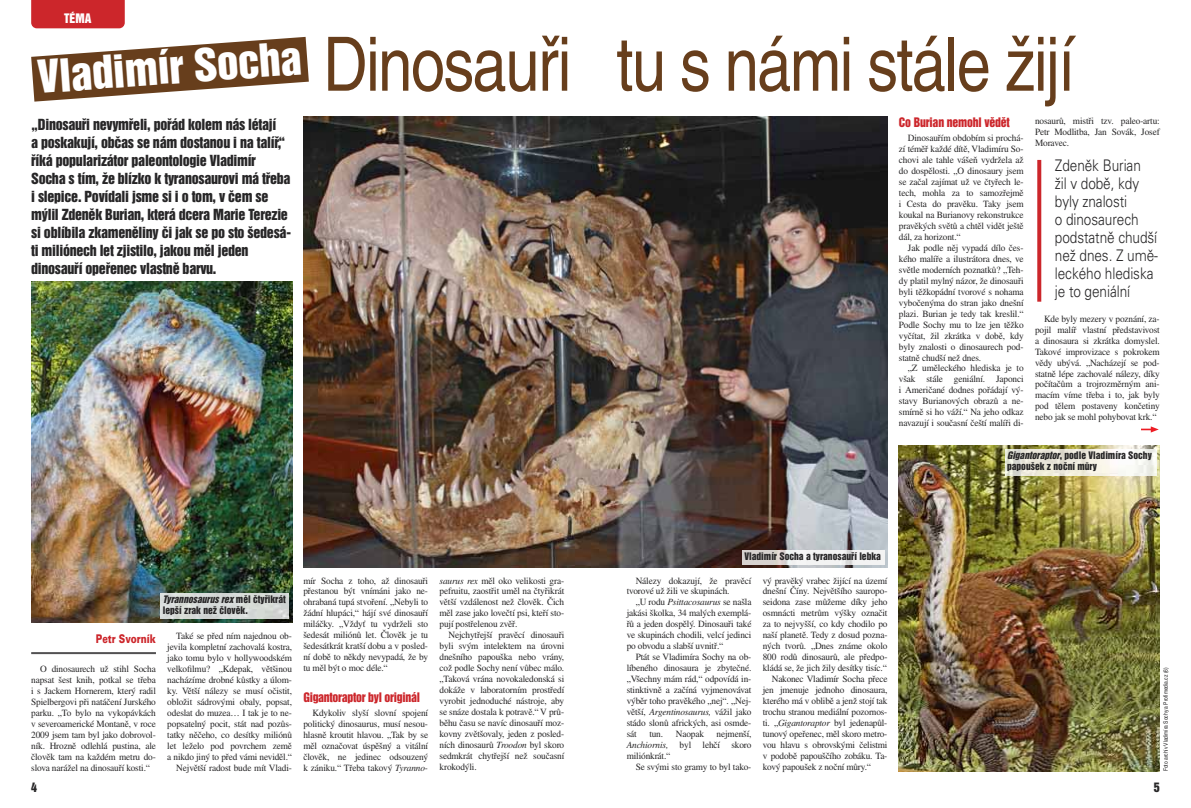
<style>
.page{position:relative;width:1191px;height:808px;background:#fff}
.page>*{position:absolute;margin:0;border:0;box-sizing:border-box;transform-origin:0 0}
.t1{font:75px "Helvetica CE";letter-spacing:-.025em;color:#673e1c;scale:.82 1}
.t2{font:41.7px "Helvetica Inserat CE";color:#fff;scale:1.04 1}
.t3{font:300 16px/18px "Univers CE";letter-spacing:-.005em;color:#272627;scale:.85 1}
.t4{font:14px/18px "Helvetica Inserat CE";letter-spacing:-.02em;color:#272627}
.t5{font:12px "Helvetica Inserat CE";letter-spacing:-.02em;color:#cc262b}
.t6{font:900 12px "Univers CE";color:#cc262b;scale:.75 1}
.t7{font:12px "Helvetica Inserat CE";color:#fff}
.t8{font:12px "Helvetica Inserat CE";color:#272627}
.t9{font:9.5px/11px "Times LT Std";letter-spacing:-.015em;color:#272627;text-align:justify}
.t10{font:9.5px/11px "Helvetica Inserat CE";color:#272627}
.t11{font:6px "Helvetica CE";color:#272627;scale:.82 1}
.s1{font-style:italic}
</style>
<div class="page">
<div style="left:31px;top:0;width:94px;height:28px;background:#cc262b"></div>
<img style="left:303px;top:117px;width:584px;height:450px">
<svg style="left:31px;top:37px;width:278px;height:65px"></svg>
<img style="left:31px;top:281px;width:261px;height:342px">
<img style="left:899px;top:446px;width:260px;height:325px">
<hr style="left:31px;top:652px;width:125px;height:2px;background:#525152">
<svg style="left:1037px;top:160px;width:4px;height:142px"></svg>
<svg style="left:1141px;top:426px;width:17px;height:6px"></svg>
<img style="left:1005px;top:449px;width:151px;height:26px">
<img style="left:742px;top:551px;width:142px;height:13px">
<img style="left:161px;top:593px;width:127px;height:26px">
<p class="t7" style="left:64px;top:13px;width:29px">TÉMA</p>
<h2 class="t2" style="left:37px;top:60px;width:255px;rotate:-4deg">Vladimír Socha</h2>
<p class="t4" style="left:31px;top:116px;width:261px">„Dinosauři nevymřeli, pořád kolem nás létají<br>a poskakují, občas se nám dostanou i na talíř,“ říká popularizátor paleontologie Vladimír Socha s tím, že blízko k tyranosaurovi má třeba i slepice. Povídali jsme si i o tom, v čem se mýlil Zdeněk Burian, která dcera Marie Terezie si oblíbila zkameněliny či jak se po sto šedesá&shy;ti miliónech let zjistilo, jakou měl jeden dinosauří opeřenec vlastně barvu.</p>
<h1 class="t1" style="left:323px;top:37px;width:918px">Dinosauři tu s námi stále žijí</h1>
<p class="t5" style="left:899px;top:118px;width:112px">Co Burian nemohl vědět</p>
<p class="t9" style="left:899px;top:133px;width:126px;text-indent:9px">Dinosauřím obdobím si prochá&shy;zí téměř každé dítě, Vladimíru So&shy;chovi ale tahle vášeň vydržela až do dospělosti. „O dinosaury jsem se začal zajímat už ve čtyřech le&shy;tech, mohla za to samozřejmě i Cesta do pravěku. Taky jsem koukal na Burianovy rekonstrukce pravěkých světů a chtěl vidět ještě dál, za horizont.“</p>
<p class="t9" style="left:899px;top:243px;width:126px;text-indent:9px">Jak podle něj vypadá dílo čes&shy;kého malíře a ilustrátora dnes, ve světle moderních poznatků? „Teh&shy;dy platil mylný názor, že dinosauři byli těžkopádní tvorové s nohama vybočenýma do stran jako dnešní plazi. Burian je tedy tak kreslil.“ Podle Sochy mu to lze jen těžko vyčítat, žil zkrátka v době, kdy byly znalosti o dinosaurech pod&shy;statně chudší než dnes.</p>
<p class="t9" style="left:899px;top:364px;width:126px;text-indent:9px">„Z uměleckého hlediska je to však stále geniální. Japonci i Američané dodnes pořádají vý&shy;stavy Burianových obrazů a ne&shy;smírně si ho váží.“ Na jeho odkaz navazují i současní čeští malíři di-</p>
<p class="t9" style="left:1035px;top:116px;width:126px">nosaurů, mistři tzv. paleo-artu:<br>Petr Modlitba, Jan Sovák, Josef Moravec.</p>
<h3 class="t3" style="left:1054px;top:158px;width:123px">Zdeněk Burian<br>žil v době, kdy byly znalosti<br>o dinosaurech podstatně chudší než dnes. Z umě&shy;leckého hlediska je to geniální</h3>
<p class="t9" style="left:1035px;top:314px;width:126px;text-indent:9px">Kde byly mezery v poznání, za&shy;pojil malíř vlastní představivost a dinosaura si zkrátka domyslel.<br>Takové improvizace s pokrokem vědy ubývá. „Nacházejí se pod&shy;statně lépe zachovalé nálezy, díky počítačům a trojrozměrným ani&shy;macím víme třeba i to, jak byly pod tělem postaveny končetiny nebo jak se mohl pohybovat krk.“</p>
<p class="t10" style="left:1007px;top:450px;width:146px"><span class="s1">Gigantoraptor</span>, podle Vladimíra Sochy papoušek z noční můry</p>
<p class="t10" style="left:744px;top:551px;width:138px">Vladimír Socha a tyranosauří lebka</p>
<p class="t10" style="left:163px;top:594px;width:124px"><span class="s1">Tyrannosaurus rex</span> m ě l č t y ř i k r á t lepší zrak než člověk.</p>
<p class="t6" style="left:96px;top:633px;width:81px">Petr Svorník</p>
<p class="t9" style="left:31px;top:665px;width:126px;text-indent:9px">O dinosaurech už stihl Socha napsat šest knih, potkal se třeba i s Jackem Hornerem, který radil Spielbergovi při natáčení Jurského parku. „To bylo na vykopávkách v severoamerické Montaně, v roce 2009 jsem tam byl jako dobrovol&shy;ník. Hrozně odlehlá pustina, ale člověk tam na každém metru do&shy;slova narážel na dinosauří kosti.“</p>
<p class="t9" style="left:167px;top:632px;width:126px;text-align:right">Také se před ním najednou ob&shy;jevila kompletní zachovalá kostra, jako tomu bylo v hollywoodském velkofilmu? „Kdepak, většinou nacházíme drobné kůstky a úlom&shy;ky. Větší nálezy se musí očistit, obložit sádrovými obaly, popsat, odeslat do muzea… I tak je to ne&shy;popsatelný pocit, stát nad pozůs&shy;tatky něčeho, co desítky miliónů let leželo pod povrchem země a nikdo jiný to před vámi neviděl.“<br>Největší radost bude mít Vladi-</p>
<p class="t9" style="left:303px;top:576px;width:126px">mír Socha z toho, až dinosauři přestanou být vnímáni jako ne&shy;ohrabaná tupá stvoření. „Nebyli to žádní hlupáci,“ hájí své dinosauří miláčky. „Vždyť tu vydrželi sto šedesát miliónů let. Člověk je tu šedesátkrát kratší dobu a v posled&shy;ní době to někdy nevypadá, že by tu měl být o moc déle.“</p>
<p class="t5" style="left:303px;top:692px;width:118px">Gigantoraptor byl originál</p>
<p class="t9" style="left:303px;top:708px;width:126px;text-indent:9px">Kdykoliv slyší slovní spojení politický dinosaurus, musí nesou&shy;hlasně kroutit hlavou. „Tak by se měl označovat úspěšný a vitální člověk, ne jedinec odsouzený k zániku.“ Třeba takový <span class="s1">Tyranno-</span></p>
<p class="t9" style="left:439px;top:576px;width:126px"><span class="s1">saurus rex</span> měl oko velikosti gra&shy;pefruitu, zaostřit uměl na čtyřikrát větší vzdálenost než člověk. Čich měl zase jako lovečtí psi, kteří sto&shy;pují postřelenou zvěř.</p>
<p class="t9" style="left:439px;top:631px;width:126px;text-indent:9px">Nejchytřejší pravěcí dinosauři byli svým intelektem na úrovni dnešního papouška nebo vrány, což podle Sochy není vůbec málo. „Taková vrána novokaledonská si dokáže v laboratorním prostředí vyrobit jednoduché nástroje, aby se snáze dostala k potravě.“ V prů&shy;běhu času se navíc dinosauří moz&shy;kovny zvětšovaly, jeden z posled&shy;ních dinosaurů <span class="s1">Troodon</span> byl skoro sedmkrát chytřejší než současní krokodýli.</p>
<p class="t9" style="left:626px;top:576px;width:126px;text-indent:9px">Nálezy dokazují, že pravěcí tvorové už žili ve skupinách.</p>
<p class="t9" style="left:626px;top:598px;width:126px;text-indent:9px">„U rodu <span class="s1">Psittacosaurus</span> se našla jakási školka, 34 malých exemplá&shy;řů a jeden dospělý. Dinosauři také ve skupinách chodili, velcí jedinci po obvodu a slabší uvnitř.“</p>
<p class="t9" style="left:626px;top:653px;width:126px;text-indent:9px">Ptát se Vladimíra Sochy na ob&shy;líbeného dinosaura je zbytečné. „Všechny mám rád,“ odpovídá in&shy;stinktivně a začíná vyjmenovávat výběr toho pravěkého „nej“. „Nej&shy;větší, <span class="s1">Argentinosaurus,</span> vážil jako stádo slonů afrických, asi osmde&shy;sát</p>
<p class="t9" style="left:626px;top:729px;width:126px;text-indent:90px">nejmenší, <span class="s1">Anchiornis,</span> byl lehčí skoro miliónkrát.“</p>
<p class="t9" style="left:635px;top:762px;width:117px">Se svými sto gramy to byl tako-</p>
<p class="t9" style="left:649px;top:729px;width:15px">tun.</p>
<p class="t9" style="left:676px;top:729px;width:30px">Naopak</p>
<p class="t9" style="left:763px;top:576px;width:126px">vý pravěký vrabec žijící na území</p>
<p class="t9" style="left:763px;top:587px;width:126px">dnešní Číny. Největšího sauropo-</p>
<p class="t9" style="left:763px;top:598px;width:126px">seidona zase můžeme díky jeho</p>
<p class="t9" style="left:763px;top:609px;width:126px">osmnácti metrům výšky označit</p>
<p class="t9" style="left:763px;top:620px;width:126px">za to nejvyšší, co kdy chodilo po</p>
<p class="t9" style="left:763px;top:631px;width:126px">naší planetě. Tedy z dosud pozna-</p>
<p class="t9" style="left:763px;top:642px;width:126px">ných tvorů. „Dnes známe okolo</p>
<p class="t9" style="left:763px;top:653px;width:126px">800 rodů dinosaurů, ale předpo-</p>
<p class="t9" style="left:763px;top:663px;width:125px">kládá se, že jich žily desítky tisíc.“</p>
<p class="t9" style="left:772px;top:674px;width:117px">Nakonec Vladimír Socha přece</p>
<p class="t9" style="left:763px;top:685px;width:126px">jen jmenuje jednoho dinosaura,</p>
<p class="t9" style="left:763px;top:696px;width:126px">kterého má v oblibě a jenž stojí tak</p>
<p class="t9" style="left:763px;top:707px;width:126px">trochu stranou mediální pozornos-</p>
<p class="t9" style="left:763px;top:718px;width:126px">ti. „<span class="s1">Gigantoraptor</span> byl jedenapůl-</p>
<p class="t9" style="left:763px;top:729px;width:126px">tunový opeřenec, měl skoro metro-</p>
<p class="t9" style="left:763px;top:740px;width:126px">vou hlavu s obrovskými čelistmi</p>
<p class="t9" style="left:763px;top:751px;width:126px">v podobě papouščího zobáku. Ta-</p>
<p class="t9" style="left:763px;top:762px;width:110px">kový papoušek z noční můry.“</p>
<p class="t11" style="left:1163px;top:771px;width:128px;rotate:-90deg">Foto archív Vladimíra Sochy a Profimedia.cz (6)</p>
<p class="t8" style="left:31px;top:782px;width:7px">4</p>
<p class="t8" style="left:1153px;top:782px;width:7px">5</p>
</div>
